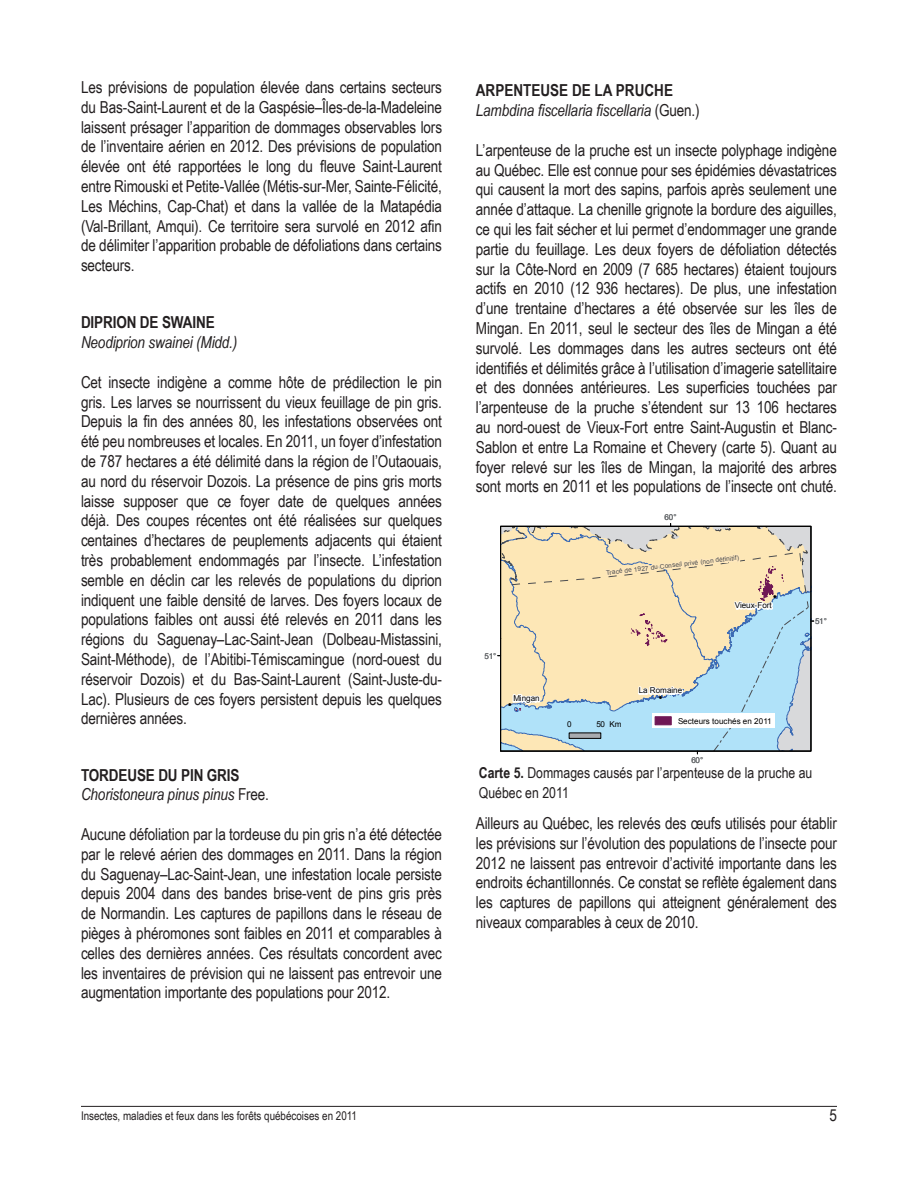
<style>
.page{position:relative;width:918px;height:1188px;background:#fff}
.page>*{position:absolute;margin:0;border:0;box-sizing:border-box;transform-origin:0 0}
.t1{font:16.5px/19.8px "Arial Narrow";letter-spacing:-.01em;color:#231f20;text-align:justify}
.t2{font:italic 16.5px/19.8px "Arial Narrow";letter-spacing:-.01em;color:#231f20}
.t3{font:700 16.5px "Arial Narrow";letter-spacing:-.01em;color:#231f20}
.t4{font:15px/19.5px "Arial Narrow";color:#231f20}
.t5{font:12px "Arial Narrow";color:#231f20}
.t6{font:8.1px "Arial";letter-spacing:.005em;color:#000}
.t7{font:8.1px "Arial";letter-spacing:-.035em;color:#64676a}
.t8{font:6.45px "Arial";color:#4a4c4f}
.t9{font:4.2px "ESRI Default Marker";color:#000}
.s1{font-weight:700;font-style:normal}
.s2{font-style:normal}
.s3{font-weight:700}
</style>
<div class="page">
<hr style="left:81px;top:1106px;width:756px;height:1px;background:#231f20">
<svg style="left:498px;top:523px;width:316px;height:231px;background:#dadac7"></svg>
<p class="t1" style="left:81px;top:77px;width:363px">Les prévisions de population élevée dans certains secteurs du Bas-Saint-Laurent et de la Gaspésie–Îles-de-la-Madeleine laissent présager l’apparition de dommages observables lors de l’inventaire aérien en 2012. Des prévisions de population élevée ont été rapportées le long du fleuve Saint-Laurent entre Rimouski et Petite-Vallée (Métis-sur-Mer, Sainte-Félicité, Les Méchins, Cap‑Chat) et dans la vallée de la Matapédia (Val-Brillant, Amqui). Ce territoire sera survolé en 2012 afin de délimiter l’apparition probable de défoliations dans certains secteurs.</p>
<p class="t3" style="left:81px;top:310px;width:135px">DIPRION DE SWAINE</p>
<p class="t2" style="left:81px;top:332px;width:158px">Neodiprion swainei (Midd.)</p>
<p class="t1" style="left:81px;top:371px;width:363px">Cet insecte indigène a comme hôte de prédilection le pin gris. Les larves se nourrissent du vieux feuillage de pin gris.<br>Depuis la fin des années 80, les infestations observées ont été peu nombreuses et locales. En 2011, un foyer d’infestation de 787 hectares a été délimité dans la région de l’Outaouais, au nord du réservoir Dozois. La présence de pins gris morts laisse supposer que ce foyer date de quelques années déjà. Des coupes récentes ont été réalisées sur quelques centaines d’hectares de peuplements adjacents qui étaient très probablement endommagés par l’insecte. L’infestation semble en déclin car les relevés de populations du diprion indiquent une faible densité de larves. Des foyers locaux de populations faibles ont aussi été relevés en 2011 dans les régions du Saguenay–Lac-Saint-Jean (Dolbeau-Mistassini, Saint-Méthode), de l’Abitibi‑Témiscamingue (nord-ouest du réservoir Dozois) et du Bas-Saint-Laurent (Saint-Juste-du-Lac). Plusieurs de ces foyers persistent depuis les quelques dernières années.</p>
<p class="t2" style="left:81px;top:765px;width:190px"><span class="s1">TORDEUSE DU PIN GRIS<br></span>Choristoneura pinus pinus <span class="s2">Free.</span></p>
<p class="t1" style="left:81px;top:824px;width:363px">Aucune défoliation par la tordeuse du pin gris n’a été détectée par le relevé aérien des dommages en 2011. Dans la région du Saguenay–Lac‑Saint‑Jean, une infestation locale persiste depuis 2004 dans des bandes brise-vent de pins gris près de Normandin. Les captures de papillons dans le réseau de pièges à phéromones sont faibles en 2011 et comparables à celles des dernières années. Ces résultats concordent avec les inventaires de prévision qui ne laissent pas entrevoir une augmentation importante des populations pour 2012.</p>
<p class="t2" style="left:476px;top:80px;width:225px"><span class="s1">ARPENTEUSE DE LA PRUCHE<br></span>Lambdina fiscellaria fiscellaria <span class="s2">(Guen.)</span></p>
<p class="t1" style="left:476px;top:140px;width:363px">L’arpenteuse de la pruche est un insecte polyphage indigène au Québec. Elle est connue pour ses épidémies dévastatrices qui causent la mort des sapins, parfois après seulement une année d’attaque. La chenille grignote la bordure des aiguilles, ce qui les fait sécher et lui permet d’endommager une grande partie du feuillage. Les deux foyers de défoliation détectés sur la Côte-Nord en 2009 (7 685 hectares) étaient toujours actifs en 2010 (12 936 hectares). De plus, une infestation d’une trentaine d’hectares a été observée sur les îles de Mingan. En 2011, seul le secteur des îles de Mingan a été survolé. Les dommages dans les autres secteurs ont été identifiés et délimités grâce à l’utilisation d’imagerie satellitaire et des données antérieures. Les superficies touchées par l’arpenteuse de la pruche s’étendent sur 13 106 hectares au nord-ouest de Vieux‑Fort entre Saint‑Augustin et Blanc-Sablon et entre La Romaine et Chevery (carte 5). Quant au foyer relevé sur les îles de Mingan, la majorité des arbres sont morts en 2011 et les populations de l’insecte ont chuté.</p>
<p class="t7" style="left:665px;top:512px;width:13px">60°</p>
<p class="t8" style="left:606px;top:569px;width:135px;rotate:-7deg">Tracé de 1927 du Conseil privé (non définitif)</p>
<p class="t9" style="left:774px;top:595px;width:4px">!</p>
<p class="t7" style="left:484px;top:650px;width:13px">51°</p>
<p class="t6" style="left:513px;top:693px;width:28px">Mingan</p>
<p class="t9" style="left:509px;top:702px;width:4px">!</p>
<p class="t6" style="left:735px;top:600px;width:38px">Vieux-Fort</p>
<p class="t6" style="left:567px;top:719px;width:6px">0</p>
<p class="t6" style="left:596px;top:719px;width:26px">50 Km</p>
<p class="t6" style="left:639px;top:685px;width:45px">La Romaine</p>
<p class="t9" style="left:659px;top:695px;width:4px">!</p>
<p class="t6" style="left:678px;top:715px;width:95px">Secteurs touchés en 2011</p>
<p class="t7" style="left:691px;top:754px;width:13px">60°</p>
<p class="t7" style="left:815px;top:616px;width:13px">51°</p>
<p class="t4" style="left:479px;top:763px;width:335px"><span class="s3">Carte 5.</span> Dommages causés par l’arpenteuse de la pruche au<br>Québec en 2011</p>
<p class="t1" style="left:476px;top:813px;width:363px">Ailleurs au Québec, les relevés des œufs utilisés pour établir les prévisions sur l’évolution des populations de l’insecte pour 2012 ne laissent pas entrevoir d’activité importante dans les endroits échantillonnés. Ce constat se reflète également dans les captures de papillons qui atteignent généralement des niveaux comparables à ceux de 2010.</p>
<p class="t5" style="left:81px;top:1107px;width:278px">Insectes, maladies et feux dans les forêts québécoises en 2011</p>
<p class="t1" style="left:829px;top:1105px;width:9px">5</p>
</div>
